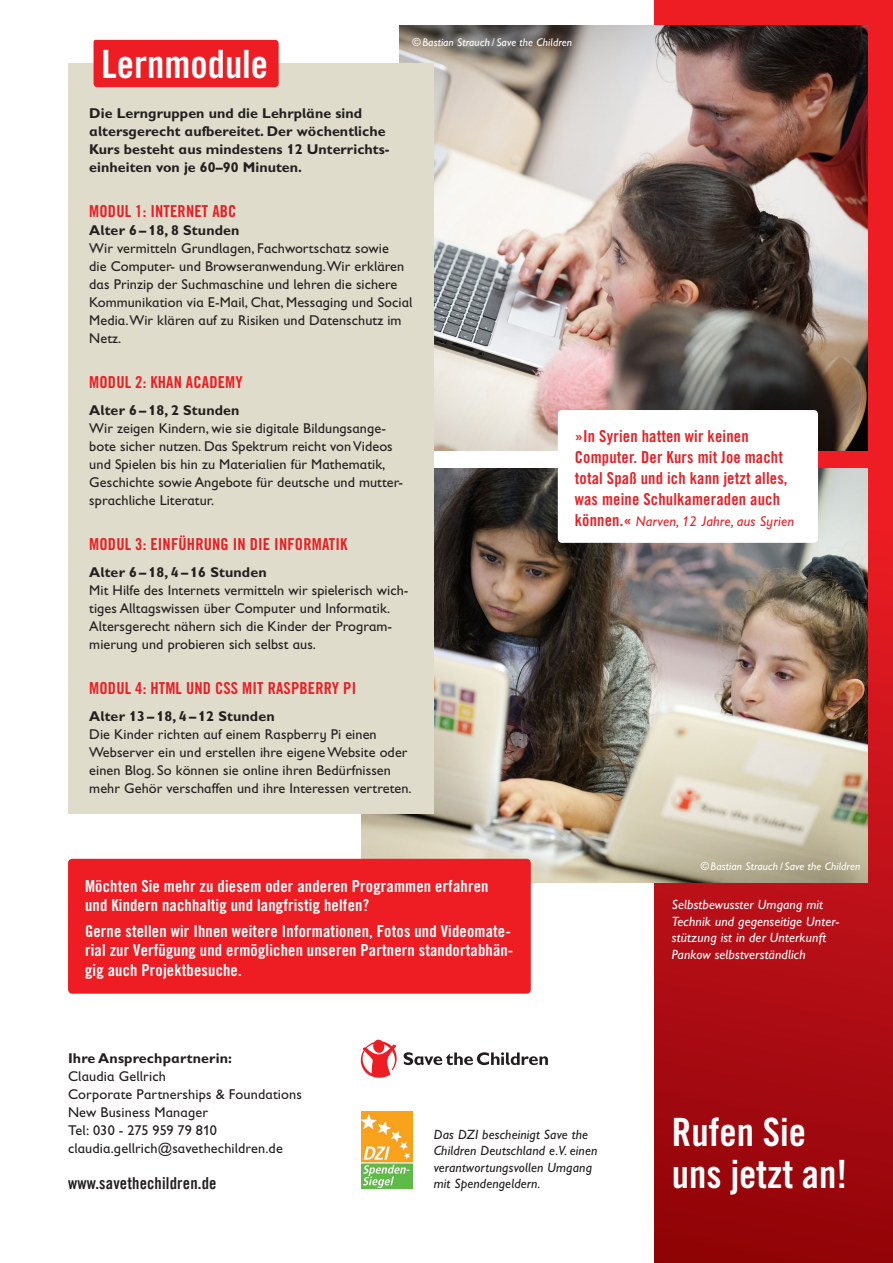
<style>
.page{position:relative;width:893px;height:1263px;background:#fff}
.page>*{position:absolute;margin:0;border:0;box-sizing:border-box;transform-origin:0 0}
.t1{font:39px/42px "Trade Gothic LT Std Bd Cn 20";color:#fff}
.t2{font:16.5px/19.5px "Trade Gothic LT Std Bd Cn 20";letter-spacing:.01em;color:#fff}
.t3{font:16.5px/21px "Trade Gothic LT Std Bd Cn 20";letter-spacing:.01em;color:#ee1d23}
.t4{font:16.5px "Trade Gothic LT Com Bd Cn 20";letter-spacing:.01em;color:#231f20}
.t5{font:14.25px/18px "Gill Sans Infant Std";letter-spacing:.005em;color:#231f20}
.t6{font:700 14.25px/18px "Gill Sans Infant Std";letter-spacing:.005em;color:#231f20}
.t7{font:italic 14.25px "Gill Sans Infant Std";letter-spacing:.01em;color:#ee1d23}
.t8{font:italic 13.5px/16.5px "Gill Sans Infant Std";letter-spacing:.01em;color:#fff}
.t9{font:italic 13.5px/16.5px "Gill Sans Infant Std";letter-spacing:.01em;color:#231f20}
.t10{font:italic 11.25px "Gill Sans Infant Std";letter-spacing:.01em;color:#fff}
.s1{font-family:"Trade Gothic LT Std Bd Cn 20";font-style:normal;font-size:16.5px}
</style>
<div class="page">
<svg style="left:655px;top:0;width:238px;height:1263px;background:#b40e14"></svg>
<img style="left:400px;top:26px;width:467px;height:425px">
<img style="left:361px;top:469px;width:506px;height:414px">
<div style="left:68px;top:64px;width:366px;height:750px;background:#e0dccb"></div>
<div style="left:94px;top:40px;width:185px;height:47px;background:#ee1d23"></div>
<div style="left:558px;top:410px;width:260px;height:133px;background:#fff;border-radius:4px"></div>
<div style="left:68px;top:859px;width:463px;height:135px;background:#ee1d23;border-radius:4px"></div>
<img style="left:361px;top:1111px;width:51px;height:78px">
<svg style="left:360px;top:1039px;width:37px;height:39px"></svg>
<svg style="left:404px;top:1052px;width:144px;height:13px"></svg>
<h1 class="t1" style="left:102px;top:42px;width:168px">Lernmodule</h1>
<p class="t10" style="left:412px;top:36px;width:161px">©Bastian Strauch / Save the Children</p>
<p class="t6" style="left:89px;top:104px;width:302px">Die Lerngruppen und die Lehrpläne sind altersgerecht aufbereitet. Der wöchentliche Kurs besteht aus mindestens 12 Unterrichts&shy;einheiten von je 60–90 Minuten.</p>
<p class="t3" style="left:89px;top:200px;width:149px">MODUL 1: INTERNET ABC</p>
<p class="t6" style="left:89px;top:221px;width:152px">Alter 6 – 18, 8 Stunden</p>
<p class="t5" style="left:89px;top:239px;width:325px">Wir vermitteln Grundlagen, Fachwortschatz sowie<br>die Computer- und Browseranwendung. Wir erklären das Prinzip der Suchmaschine und lehren die sichere Kommunikation via E-Mail, Chat, Messaging und Social Media. Wir klären auf zu Risiken und Datenschutz im Netz.</p>
<p class="t3" style="left:89px;top:371px;width:155px">MODUL 2: KHAN ACADEMY</p>
<p class="t6" style="left:89px;top:401px;width:152px">Alter 6 – 18, 2 Stunden</p>
<p class="t5" style="left:89px;top:419px;width:315px">Wir zeigen Kindern, wie sie digitale Bildungsange&shy;bote sicher nutzen. Das Spektrum reicht von Videos und Spielen bis hin zu Materialien für Mathematik, Geschichte sowie Angebote für deutsche und mutter&shy;sprachliche Literatur.</p>
<p class="t3" style="left:89px;top:533px;width:260px">MODUL 3: EINFÜHRUNG IN DIE INFORMATIK</p>
<p class="t6" style="left:89px;top:563px;width:179px">Alter 6 – 18, 4 – 16 Stunden</p>
<p class="t5" style="left:89px;top:581px;width:321px">Mit Hilfe des Internets vermitteln wir spielerisch wich&shy;tiges Alltagswissen über Computer und Informatik.<br>Altersgerecht nähern sich die Kinder der Program&shy;mierung und probieren sich selbst aus.</p>
<p class="t3" style="left:89px;top:677px;width:268px">MODUL 4: HTML UND CSS MIT RASPBERRY PI</p>
<p class="t6" style="left:89px;top:707px;width:187px">Alter 13 – 18, 4 – 12 Stunden</p>
<p class="t5" style="left:89px;top:725px;width:324px">Die Kinder richten auf einem Raspberry Pi einen Webserver ein und erstellen ihre eigene Website oder einen Blog. So können sie online ihren Bedürfnissen mehr Gehör verschaffen und ihre Interessen vertreten.</p>
<p class="t2" style="left:85px;top:876px;width:405px">Möchten Sie mehr zu diesem oder anderen Programmen erfahren und Kindern nachhaltig und langfristig helfen?</p>
<p class="t2" style="left:85px;top:921px;width:430px">Gerne stellen wir Ihnen weitere Informationen, Fotos und Videomate&shy;rial zur Verfügung und ermöglichen unseren Partnern standortabhän&shy;gig auch Projektbesuche.</p>
<p class="t3" style="left:575px;top:425px;width:214px">»In Syrien hatten wir keinen<br>Computer. Der Kurs mit Joe macht total Spaß und ich kann jetzt alles, was meine Schulkameraden auch</p>
<p class="t7" style="left:575px;top:513px;width:221px"><span class="s1">können.«</span> Narven, 12 Jahre, aus Syrien</p>
<p class="t10" style="left:701px;top:860px;width:161px">©Bastian Strauch / Save the Children</p>
<p class="t8" style="left:672px;top:896px;width:169px">Selbstbewusster Umgang mit<br>Technik und gegenseitige Unter&shy;stützung ist in der Unterkunft<br>Pankow selbstverständlich</p>
<p class="t6" style="left:68px;top:1049px;width:166px">Ihre Ansprechpartnerin:</p>
<p class="t5" style="left:68px;top:1067px;width:235px">Claudia Gellrich<br>Corporate Partnerships &amp; Foundations<br>New Business Manager<br>Tel: 030 - 275 959 79 810 claudia.gellrich@savethechildren.de</p>
<p class="t4" style="left:68px;top:1173px;width:150px">www.savethechildren.de</p>
<p class="t9" style="left:434px;top:1126px;width:165px">Das DZI bescheinigt Save the<br>Children Deutschland e.V. einen verantwortungsvollen Umgang mit Spendengeldern.</p>
<h1 class="t1" style="left:672px;top:1111px;width:177px">Rufen Sie uns jetzt an!</h1>
</div>
